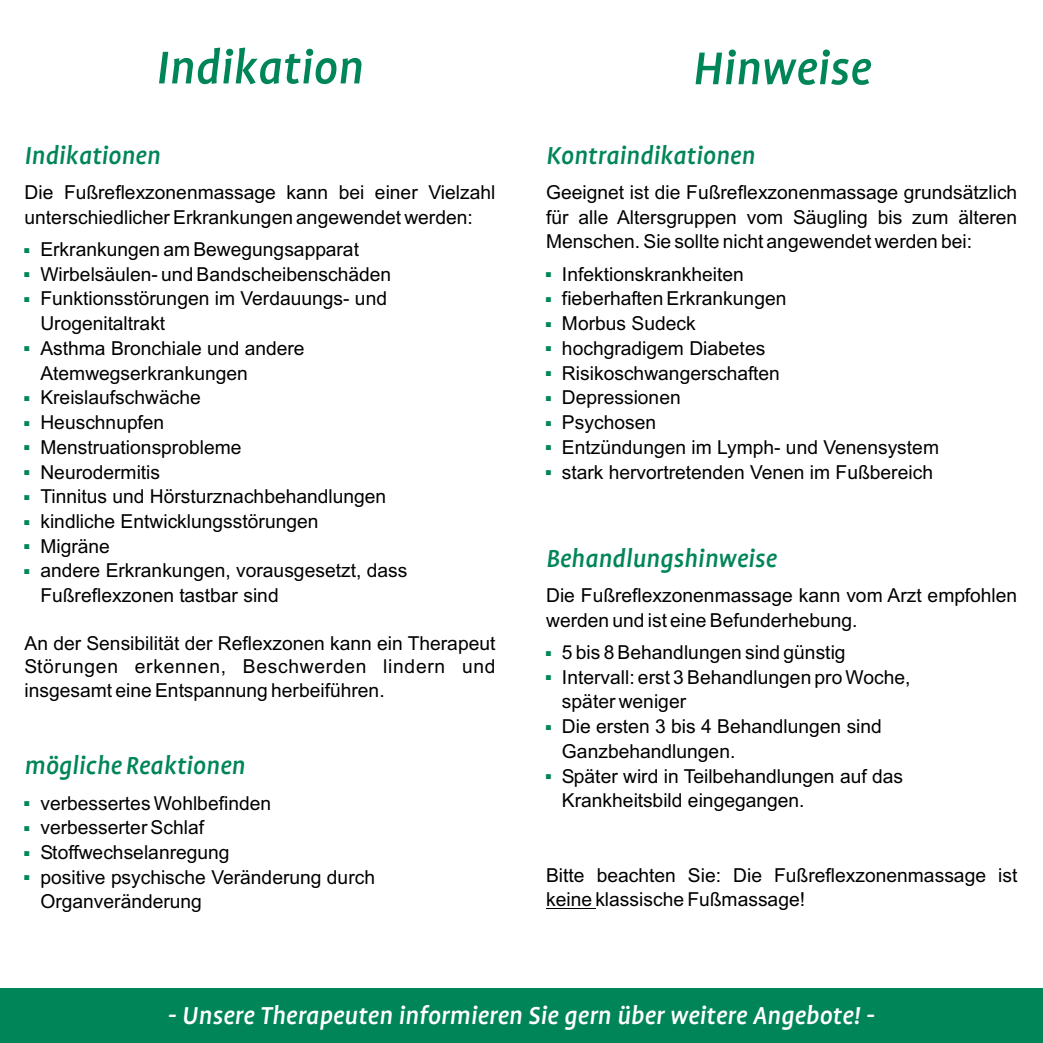
<style>
.page{position:relative;width:1043px;height:1043px;background:#fff}
.page>*{position:absolute;margin:0;border:0;box-sizing:border-box;transform-origin:0 0}
.t1{font:italic 52.5px "Profile";color:#008559}
.t2{font:italic 28px "Profile";color:#008559}
.t3{font:italic 28px "Profile";color:#fff}
.t4{font:19.25px/24.7px "Arial";color:#000}
</style>
<div class="page">
<div style="left:0;top:989px;width:1043px;height:54px;background:#008559"></div>
<hr style="left:546px;top:908px;width:49px;height:1px;background:#000">
<h1 class="t1" style="left:156px;top:48px;width:209px">Indikation</h1>
<h2 class="t2" style="left:25px;top:144px;width:138px">Indikationen</h2>
<p class="t4" style="left:25px;top:182px;width:472px">Die Fußreflexzonenmassage kann bei einer Vielzahl unterschiedlicher Erkrankungen angewendet werden:</p>
<p class="t4" style="left:40px;top:239px;width:368px">Erkrankungen am Bewegungsapparat<br>Wirbelsäulen- und Bandscheibenschäden<br>Funktionsstörungen im Verdauungs- und<br>Urogenitaltrakt<br>Asthma Bronchiale und andere<br>Atemwegserkrankungen<br>Kreislaufschwäche<br>Heuschnupfen<br>Menstruationsprobleme<br>Neurodermitis<br>Tinnitus und Hörsturznachbehandlungen kindliche Entwicklungsstörungen<br>Migräne<br>andere Erkrankungen, vorausgesetzt, dass<br>Fußreflexzonen tastbar sind</p>
<p class="t4" style="left:25px;top:633px;width:472px;line-height:23.6px;text-align:justify">An der Sensibilität der Reflexzonen kann ein Therapeut Störungen erkennen, Beschwerden lindern und insgesamt eine Entspannung herbeiführen.</p>
<h2 class="t2" style="left:25px;top:755px;width:222px">mögliche Reaktionen</h2>
<p class="t4" style="left:40px;top:792px;width:336px">verbessertes Wohlbefinden verbesserter Schlaf<br>Stoffwechselanregung<br>positive psychische Veränderung durch<br>Organveränderung</p>
<h1 class="t1" style="left:692px;top:48px;width:180px">Hinweise</h1>
<h2 class="t2" style="left:546px;top:144px;width:211px">Kontraindikationen</h2>
<p class="t4" style="left:546px;top:182px;width:473px;text-align:justify">Geeignet ist die Fußreflexzonenmassage grundsätzlich für alle Altersgruppen vom Säugling bis zum älteren Menschen. Sie sollte nicht angewendet werden bei:</p>
<p class="t4" style="left:562px;top:263px;width:379px">Infektionskrankheiten<br>fieberhaften Erkrankungen<br>Morbus Sudeck<br>hochgradigem Diabetes<br>Risikoschwangerschaften<br>Depressionen<br>Psychosen<br>Entzündungen im Lymph- und Venensystem stark hervortretenden Venen im Fußbereich</p>
<h2 class="t2" style="left:546px;top:547px;width:232px">Behandlungshinweise</h2>
<p class="t4" style="left:546px;top:585px;width:473px">Die Fußreflexzonenmassage kann vom Arzt empfohlen werden und ist eine Befunderhebung.</p>
<p class="t4" style="left:562px;top:642px;width:350px">5 bis 8 Behandlungen sind günstig<br>Intervall: erst 3 Behandlungen pro Woche, später weniger<br>Die ersten 3 bis 4 Behandlungen sind<br>Ganzbehandlungen.<br>Später wird in Teilbehandlungen auf das<br>Krankheitsbild eingegangen.</p>
<p class="t4" style="left:546px;top:864px;width:473px">Bitte beachten Sie: Die Fußreflexzonenmassage ist keine klassische Fußmassage!</p>
<h2 class="t3" style="left:167px;top:1005px;width:709px">- Unsere Therapeuten informieren Sie gern über weitere Angebote! -</h2>
</div>
